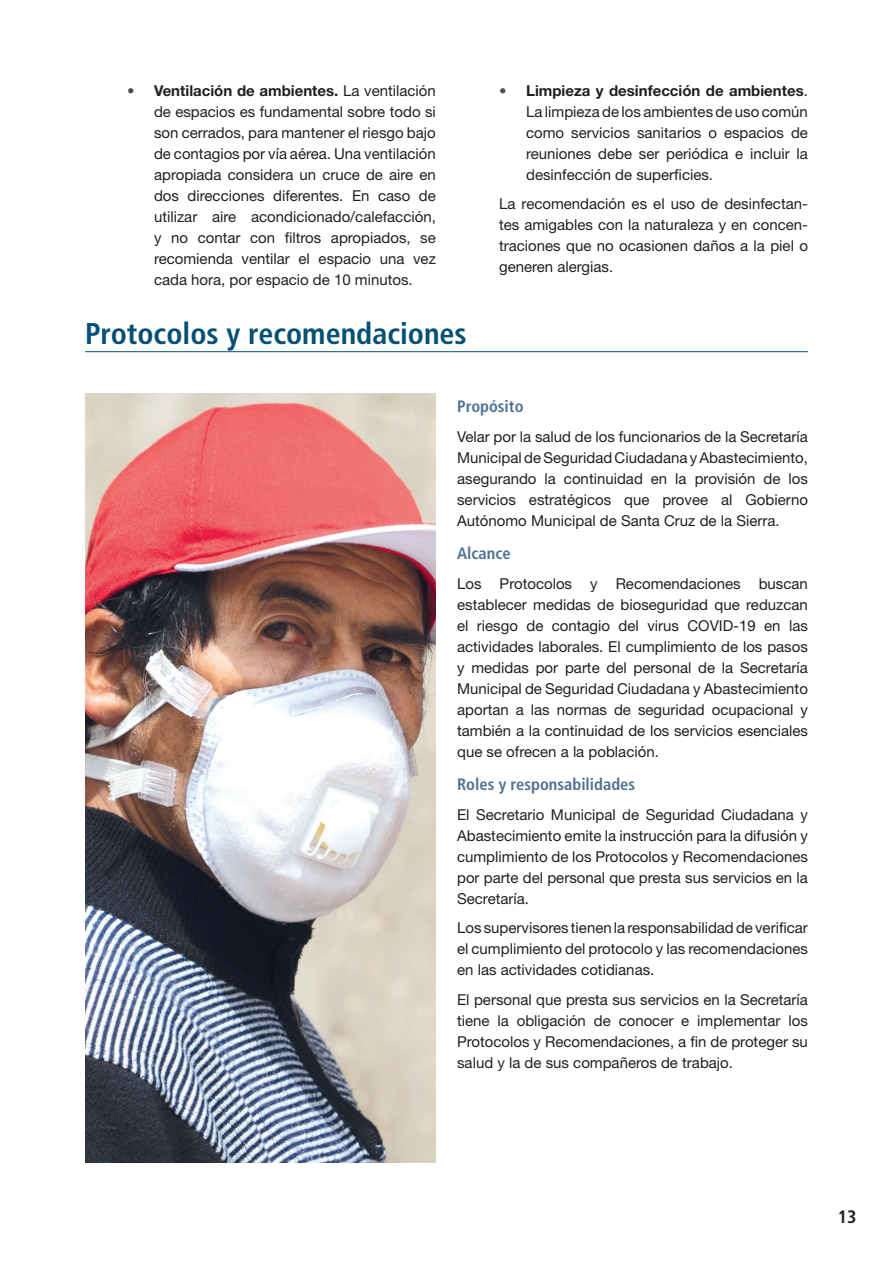
<style>
.page{position:relative;width:893px;height:1263px;background:#fff}
.page>*{position:absolute;margin:0;border:0;box-sizing:border-box;transform-origin:0 0}
.t1{font:700 condensed 30px "Frutiger LT Std";color:#035074}
.t2{font:700 condensed 18px "Frutiger LT Std";color:#231f20}
.t3{font:700 condensed 16.5px "Frutiger LT Std";color:#4f7290}
.t4{font:15px/21px "Helvetica Neue LT Std";color:#231f20;text-align:justify}
.s1{font-family:"Frutiger LT Std";color:#4b4c4d}
.s2{font-weight:700}
</style>
<div class="page">
<hr style="left:85px;top:351px;width:723px;height:1px;background:#035074">
<img style="left:85px;top:393px;width:351px;height:769px">
<p class="t4" style="left:154px;top:80px;width:283px;text-indent:-27px"><span class="s1">•</span> <span class="s2">Ventilación de ambientes.</span> La ventilación de espacios es fundamental sobre todo si son cerrados, para mantener el riesgo bajo de contagios por vía aérea. Una ventilación apropiada considera un cruce de aire en dos direcciones diferentes. En caso de utilizar aire acondicionado/calefacción, y no contar con filtros apropiados, se recomienda ventilar el espacio una vez cada hora, por espacio de 10 minutos.</p>
<p class="t4" style="left:526px;top:80px;width:283px;text-indent:-27px"><span class="s1">•</span> <span class="s2">Limpieza y desinfección de ambientes</span>.<br>La limpieza de los ambientes de uso común como servicios sanitarios o espacios de reuniones debe ser periódica e incluir la desinfección de superficies.</p>
<p class="t4" style="left:499px;top:193px;width:310px">La recomendación es el uso de desinfectan&shy;tes amigables con la naturaleza y en concen&shy;traciones que no ocasionen daños a la piel o generen alergias.</p>
<h1 class="t1" style="left:85px;top:315px;width:383px">Protocolos y recomendaciones</h1>
<p class="t3" style="left:457px;top:397px;width:68px">Propósito</p>
<p class="t4" style="left:457px;top:426px;width:352px">Velar por la salud de los funcionarios de la Secretaría Municipal de Seguridad Ciudadana y Abastecimiento, asegurando la continuidad en la provisión de los servicios estratégicos que provee al Gobierno Autónomo Municipal de Santa Cruz de la Sierra.</p>
<p class="t3" style="left:457px;top:544px;width:55px">Alcance</p>
<p class="t4" style="left:457px;top:573px;width:352px">Los Protocolos y Recomendaciones buscan establecer medidas de bioseguridad que reduzcan el riesgo de contagio del virus COVID-19 en las actividades laborales. El cumplimiento de los pasos y medidas por parte del personal de la Secretaría Municipal de Seguridad Ciudadana y Abastecimiento aportan a las normas de seguridad ocupacional y también a la continuidad de los servicios esenciales que se ofrecen a la población.</p>
<p class="t3" style="left:457px;top:775px;width:180px">Roles y responsabilidades</p>
<p class="t4" style="left:457px;top:804px;width:352px">El Secretario Municipal de Seguridad Ciudadana y Abastecimiento emite la instrucción para la difusión y cumplimiento de los Protocolos y Recomendaciones por parte del personal que presta sus servicios en la Secretaría.</p>
<p class="t4" style="left:457px;top:917px;width:352px">Los supervisores tienen la responsabilidad de verificar el cumplimiento del protocolo y las recomendaciones en las actividades cotidianas.</p>
<p class="t4" style="left:457px;top:989px;width:352px">El personal que presta sus servicios en la Secretaría tiene la obligación de conocer e implementar los Protocolos y Recomendaciones, a fin de proteger su salud y la de sus compañeros de trabajo.</p>
<p class="t2" style="left:838px;top:1206px;width:20px">13</p>
</div>
